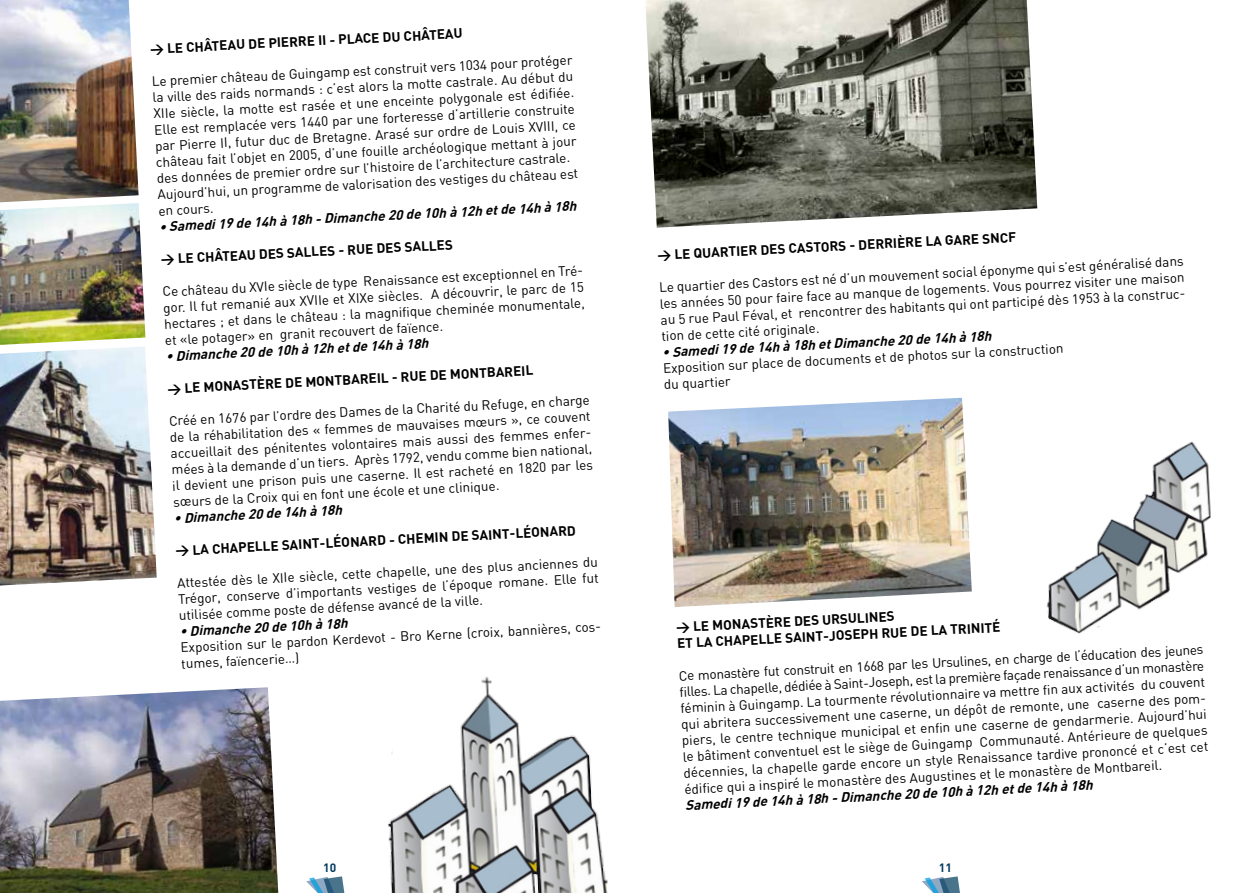
<style>
.page{position:relative;width:1259px;height:893px;background:#fff}
.page>*{position:absolute;margin:0;border:0;box-sizing:border-box;transform-origin:0 0}
.t1{font:13.5px/16.2px "DIN";color:#000;text-align:justify}
.t2{font:700 13.5px/16.4px "DIN";color:#000}
.t3{font:italic 700 13.5px "DIN";color:#000}
.t4{font:700 12px "DIN";color:#003a5e}
</style>
<div class="page">
<img style="left:0;top:0;width:139px;height:202px">
<img style="left:0;top:203px;width:145px;height:142px">
<img style="left:0;top:346px;width:157px;height:239px">
<img style="left:0;top:687px;width:278px;height:206px">
<img style="left:645px;top:0;width:392px;height:228px">
<img style="left:668px;top:398px;width:304px;height:209px">
<img style="left:387px;top:676px;width:221px;height:217px">
<img style="left:1046px;top:441px;width:165px;height:193px">
<svg style="left:306px;top:876px;width:39px;height:17px"></svg>
<svg style="left:922px;top:876px;width:38px;height:17px"></svg>
<p class="t2" style="left:150px;top:40px;width:314px;rotate:-3deg">&gt; LE CHÂTEAU DE PIERRE II - PLACE DU CHÂTEAU</p>
<p class="t1" style="left:151px;top:73px;width:423px;text-align:left;rotate:-3deg">Le premier château de Guingamp est construit vers 1034 pour protéger la ville des raids normands : c’est alors la motte castrale. Au début du XIIe siècle, la motte est rasée et une enceinte polygonale est édifi ée.<br>Elle est remplacée vers 1440 par une forteresse d’artillerie construite par Pierre II, futur duc de Bretagne. Arasé sur ordre de Louis XVIII, ce château fait l’objet en 2005, d’une fouille archéologique mettant à jour des données de premier ordre sur l’histoire de l’architecture castrale.<br>Aujourd’hui, un programme de valorisation des vestiges du château est en cours.</p>
<p class="t3" style="left:159px;top:218px;width:419px;rotate:-3deg">• Samedi 19 de 14h à 18h - Dimanche 20 de 10h à 12h et de 14h à 18h</p>
<p class="t2" style="left:160px;top:251px;width:294px;rotate:-3deg">&gt; LE CHÂTEAU DES SALLES - RUE DES SALLES</p>
<p class="t1" style="left:162px;top:284px;width:424px;rotate:-3deg">Ce château du XVIe siècle de type Renaissance est exceptionnel en Tré&shy;gor. Il fut remanié aux XVIIe et XIXe siècles. A découvrir, le parc de 15 hectares ; et dans le château : la magnifi que cheminée monumentale, et «le potager» en granit recouvert de faïence.</p>
<p class="t3" style="left:165px;top:348px;width:264px;rotate:-3deg">• Dimanche 20 de 10h à 12h et de 14h à 18h</p>
<p class="t2" style="left:167px;top:380px;width:368px;rotate:-3deg">&gt; LE MONASTÈRE DE MONTBAREIL - RUE DE MONTBAREIL</p>
<p class="t1" style="left:168px;top:413px;width:424px;rotate:-3deg">Créé en 1676 par l’ordre des Dames de la Charité du Refuge, en charge de la réhabilitation des « femmes de mauvaises mœurs », ce couvent accueillait des pénitentes volontaires mais aussi des femmes enfer&shy;mées à la demande d’un tiers. Après 1792, vendu comme bien national, il devient une prison puis une caserne. Il est racheté en 1820 par les sœurs de la Croix qui en font une école et une clinique.</p>
<p class="t3" style="left:174px;top:509px;width:169px;rotate:-3deg">• Dimanche 20 de 14h à 18h</p>
<p class="t2" style="left:175px;top:542px;width:402px;rotate:-3deg">&gt; LA CHAPELLE SAINT-LÉONARD - CHEMIN DE SAINT-LÉONARD</p>
<p class="t1" style="left:177px;top:575px;width:423px;rotate:-3deg">Attestée dès le XIIe siècle, cette chapelle, une des plus anciennes du Trégor, conserve d’importants vestiges de l’époque romane. Elle fut utilisée comme poste de défense avancé de la ville.</p>
<p class="t3" style="left:179px;top:623px;width:169px;rotate:-3deg">• Dimanche 20 de 10h à 18h</p>
<p class="t1" style="left:180px;top:640px;width:423px;rotate:-3deg">Exposition sur le pardon Kerdevot - Bro Kerne (croix, bannières, cos&shy;tumes, faïencerie…)</p>
<p class="t2" style="left:657px;top:247px;width:361px;rotate:-3deg">&gt; LE QUARTIER DES CASTORS - DERRIÈRE LA GARE SNCF</p>
<p class="t1" style="left:658px;top:280px;width:528px;rotate:-3deg">Le quartier des Castors est né d’un mouvement social éponyme qui s’est généralisé dans les années 50 pour faire face au manque de logements. Vous pourrez visiter une maison au 5 rue Paul Féval, et rencontrer des habitants qui ont participé dès 1953 à la construc&shy;tion de cette cité originale.</p>
<p class="t3" style="left:662px;top:344px;width:331px;rotate:-3deg">• Samedi 19 de 14h à 18h et Dimanche 20 de 14h à 18h</p>
<p class="t1" style="left:663px;top:360px;width:402px;rotate:-3deg">Exposition sur place de documents et de photos sur la construction du quartier</p>
<p class="t2" style="left:676px;top:619px;width:325px;rotate:-3deg">&gt; LE MONASTÈRE DES URSULINES<br>ET LA CHAPELLE SAINT-JOSEPH RUE DE LA TRINITÉ</p>
<p class="t1" style="left:678px;top:668px;width:528px;rotate:-3deg">Ce monastère fut construit en 1668 par les Ursulines, en charge de l’éducation des jeunes fi lles. La chapelle, dédiée à Saint-Joseph, est la première façade renaissance d’un monastère féminin à Guingamp. La tourmente révolutionnaire va mettre fi n aux activités du couvent qui abritera successivement une caserne, un dépôt de remonte, une caserne des pom&shy;piers, le centre technique municipal et enfi n une caserne de gendarmerie. Aujourd’hui le bâtiment conventuel est le siège de Guingamp Communauté. Antérieure de quelques décennies, la chapelle garde encore un style Renaissance tardive prononcé et c’est cet édifi ce qui a inspiré le monastère des Augustines et le monastère de Montbareil.</p>
<p class="t3" style="left:685px;top:797px;width:409px;rotate:-3deg">Samedi 19 de 14h à 18h - Dimanche 20 de 10h à 12h et de 14h à 18h</p>
<p class="t4" style="left:323px;top:859px;width:15px">10</p>
<p class="t4" style="left:939px;top:859px;width:15px">11</p>
</div>
